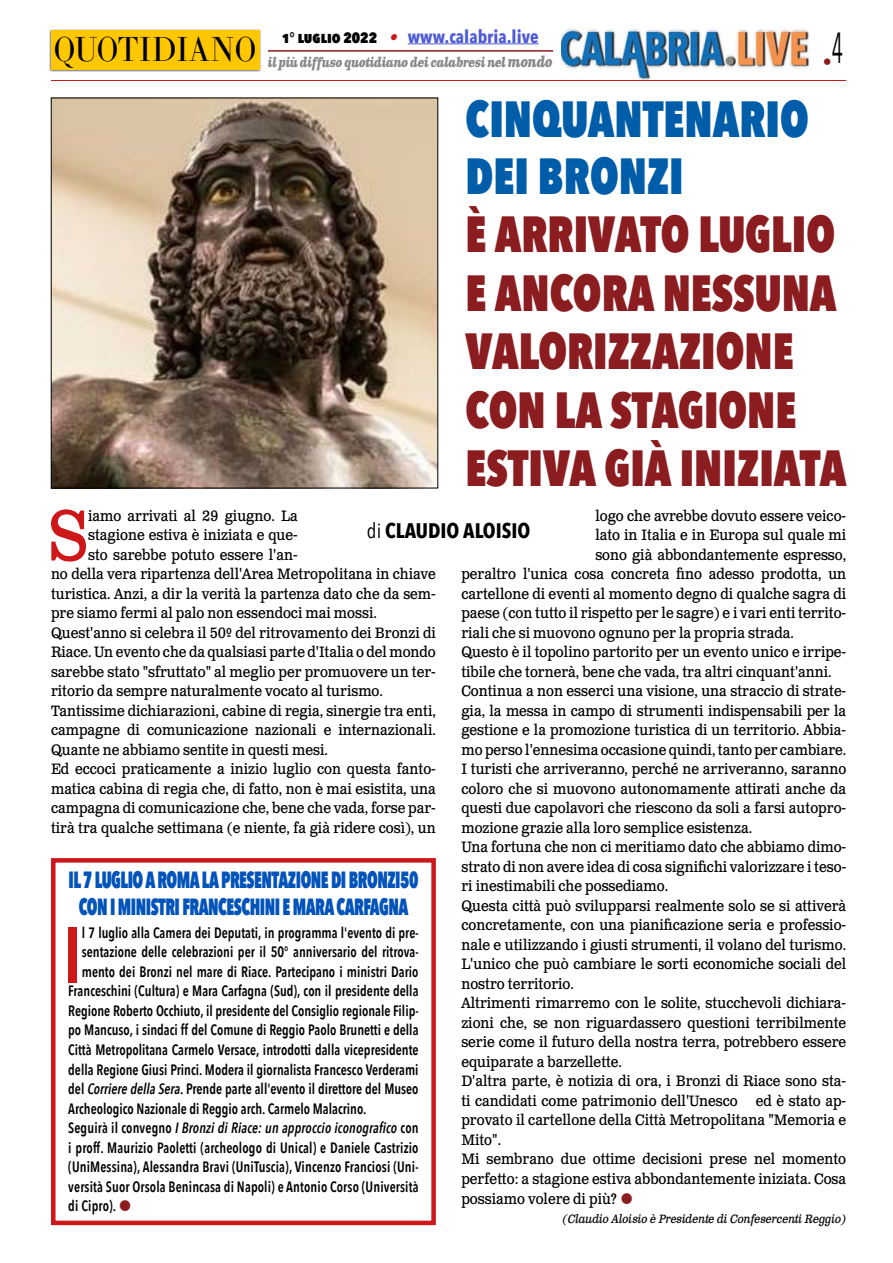
<style>
.page{position:relative;width:893px;height:1263px;background:#fff}
.page>*{position:absolute;margin:0;border:0;box-sizing:border-box;transform-origin:0 0}
.t1{font:600 78.6px "Avenir Next Condensed";color:#cd1719;scale:.9 1}
.t2{font:71.25px "Clarendon Text Pro";color:#cd1719;scale:.9 1}
.t3{font:800 50.7px/58.5px "Avenir Next Condensed";color:#8b1c1f;scale:.88 1}
.t4{font:800 50.7px/57px "Avenir Next Condensed";color:#005da9;scale:.88 1}
.t5{font:34.2px "LTC Bodoni 175 Pro";color:#000;scale:.88 1}
.t6{font:800 23.4px/27px "Avenir Next Condensed";letter-spacing:-.03em;color:#0253ba;text-align:center;scale:.72 1}
.t7{font:700 21px "Avenir Next Condensed";color:#000}
.t8{font:700 18px "Avenir Next Condensed";color:#4f5cd6}
.t9{font:18px "Avenir Next Condensed";color:#8b1c1f}
.t10{font:15px "Clarendon Text Pro";color:#000;scale:.9 1}
.t11{font:600 15px "Avenir Next Condensed";color:#000;scale:.9 1}
.t12{font:italic 600 15px "Avenir Next Condensed";letter-spacing:.01em;color:#000;scale:.9 1}
.t13{font:italic 700 13.5px "Clarendon Text Pro";letter-spacing:-.05em;color:#878787;scale:.79 1}
.t14{font:italic 12px "Clarendon Text Pro";letter-spacing:-.015em;color:#000;scale:.9 1}
.s1{font-weight:800;font-size:15px;color:#000}
.s2{font-family:"Clarendon Text Pro";font-style:italic;font-size:16.5px;color:#ca181a}
.s3{font-size:15px}
.s4{font-weight:400}
.s5{font-style:italic}
.s6{font-style:normal}
</style>
<div class="page">
<img style="left:561px;top:29px;width:249px;height:51px">
<hr style="left:51px;top:80px;width:795px;height:1px;background:#cd1719">
<div style="left:49px;top:29px;width:212px;height:43px;background:#000;opacity:.75"></div>
<div style="left:51px;top:31px;width:208px;height:39px;background:#fec700"></div>
<hr style="left:408px;top:43px;width:131px;height:1px;background:#4f5cd6">
<hr style="left:268px;top:50px;width:285px;height:2px;background:#8b1c1f">
<img style="left:53px;top:100px;width:383px;height:386px">
<div style="left:51px;top:858px;width:385px;height:367px;border:4px solid #cd1719"></div>
<h3 class="t5" style="left:54px;top:27px;width:232px">QUOTIDIANO</h3>
<p class="t8" style="left:282px;top:25px;width:258px"><span class="s1">1° luglio 2022</span> <span class="s2">•</span> www.calabria.live</p>
<p class="t13" style="left:268px;top:53px;width:362px">il più diffuso quotidiano dei calabresi nel <span class="s3">mondo</span></p>
<p class="t9" style="left:823px;top:46px;width:22px">•<sup>4</sup></p>
<h3 class="t4" style="left:466px;top:90px;width:391px">CINQUANTENARIO<br>DEI BRONZI</h3>
<h3 class="t3" style="left:466px;top:205px;width:434px">È ARRIVATO LUGLIO<br>E ANCORA NESSUNA<br>VALORIZZAZIONE<br>CON LA STAGIONE<br>ESTIVA GIÀ INIZIATA</h3>
<h3 class="t7" style="left:367px;top:518px;width:165px"><span class="s4">di</span> CLAUDIO ALOISIO</h3>
<h2 class="t2" style="left:49px;top:492px;width:45px">S</h2>
<p class="t10" style="left:88px;top:507px;width:234px">iamo arrivati al 29 giugno. La</p>
<p class="t10" style="left:595px;top:507px;width:280px">logo che avrebbe dovuto essere veico-</p>
<p class="t10" style="left:595px;top:526px;width:280px">lato in Italia e in Europa sul quale mi</p>
<p class="t10" style="left:595px;top:546px;width:280px">sono già abbondantemente espresso,</p>
<p class="t10" style="left:461px;top:565px;width:429px">peraltro l'unica cosa concreta fino adesso prodotta, un</p>
<p class="t10" style="left:461px;top:585px;width:429px">cartellone di eventi al momento degno di qualche sagra di</p>
<p class="t10" style="left:461px;top:604px;width:429px">paese (con tutto il rispetto per le sagre) e i vari enti territo-</p>
<p class="t10" style="left:461px;top:624px;width:371px">riali che si muovono ognuno per la propria strada.</p>
<p class="t10" style="left:461px;top:643px;width:429px">Questo è il topolino partorito per un evento unico e irripe-</p>
<p class="t10" style="left:461px;top:663px;width:413px">tibile che tornerà, bene che vada, tra altri cinquant'anni.</p>
<p class="t10" style="left:461px;top:682px;width:429px">Continua a non esserci una visione, una straccio di strate-</p>
<p class="t10" style="left:461px;top:702px;width:429px">gia, la messa in campo di strumenti indispensabili per la</p>
<p class="t10" style="left:461px;top:721px;width:429px">gestione e la promozione turistica di un territorio. Abbia-</p>
<p class="t10" style="left:461px;top:741px;width:429px">mo perso l'ennesima occasione quindi, tanto per cambiare.</p>
<p class="t10" style="left:461px;top:760px;width:429px">I turisti che arriveranno, perché ne arriveranno, saranno</p>
<p class="t10" style="left:461px;top:780px;width:429px">coloro che si muovono autonomamente attirati anche da</p>
<p class="t10" style="left:461px;top:799px;width:429px">questi due capolavori che riescono da soli a farsi autopro-</p>
<p class="t10" style="left:461px;top:819px;width:325px">mozione grazie alla loro semplice esistenza.</p>
<p class="t10" style="left:461px;top:838px;width:429px">Una fortuna che non ci meritiamo dato che abbiamo dimo-</p>
<p class="t10" style="left:461px;top:858px;width:429px">strato di non avere idea di cosa significhi valorizzare i teso-</p>
<p class="t10" style="left:461px;top:877px;width:231px">ri inestimabili che possediamo.</p>
<p class="t10" style="left:461px;top:897px;width:429px">Questa città può svilupparsi realmente solo se si attiverà</p>
<p class="t10" style="left:461px;top:916px;width:429px">concretamente, con una pianificazione seria e professio-</p>
<p class="t10" style="left:461px;top:936px;width:429px">nale e utilizzando i giusti strumenti, il volano del turismo.</p>
<p class="t10" style="left:461px;top:955px;width:429px">L'unico che può cambiare le sorti economiche sociali del</p>
<p class="t10" style="left:461px;top:975px;width:124px">nostro territorio.￼</p>
<p class="t10" style="left:461px;top:994px;width:429px">Altrimenti rimarremo con le solite, stucchevoli dichiara-</p>
<p class="t10" style="left:461px;top:1014px;width:429px">zioni che, se non riguardassero questioni terribilmente</p>
<p class="t10" style="left:461px;top:1033px;width:429px">serie come il futuro della nostra terra, potrebbero essere</p>
<p class="t10" style="left:461px;top:1053px;width:177px">equiparate a barzellette.￼￼</p>
<p class="t10" style="left:461px;top:1072px;width:429px">D'altra parte, è notizia di ora, i Bronzi di Riace sono sta-</p>
<p class="t10" style="left:461px;top:1092px;width:429px">ti candidati come patrimonio dell'Unesco ed è stato ap-</p>
<p class="t10" style="left:461px;top:1111px;width:429px">provato il cartellone della Città Metropolitana "Memoria e</p>
<p class="t10" style="left:461px;top:1131px;width:46px">Mito".</p>
<p class="t10" style="left:461px;top:1150px;width:429px">Mi sembrano due ottime decisioni prese nel momento</p>
<p class="t10" style="left:461px;top:1170px;width:429px">perfetto: a stagione estiva abbondantemente iniziata. Cosa</p>
<p class="t10" style="left:461px;top:1189px;width:175px">possiamo volere di più?</p>
<p class="t14" style="left:563px;top:1211px;width:316px">(Claudio Aloisio è Presidente di Confesercenti Reggio)</p>
<p class="t10" style="left:88px;top:526px;width:234px">stagione estiva è iniziata e que-</p>
<p class="t10" style="left:88px;top:546px;width:234px">sto sarebbe potuto essere l'an-</p>
<p class="t10" style="left:51px;top:565px;width:429px">no della vera ripartenza dell'Area Metropolitana in chiave</p>
<p class="t10" style="left:51px;top:585px;width:429px">turistica. Anzi, a dir la verità la partenza dato che da sem-</p>
<p class="t10" style="left:51px;top:604px;width:363px">pre siamo fermi al palo non essendoci mai mossi.</p>
<p class="t10" style="left:51px;top:624px;width:429px">Quest'anno si celebra il 50º del ritrovamento dei Bronzi di</p>
<p class="t10" style="left:51px;top:643px;width:429px">Riace. Un evento che da qualsiasi parte d'Italia o del mondo</p>
<p class="t10" style="left:51px;top:663px;width:429px">sarebbe stato "sfruttato" al meglio per promuovere un ter-</p>
<p class="t10" style="left:51px;top:682px;width:370px">ritorio da sempre naturalmente vocato al turismo.</p>
<p class="t10" style="left:51px;top:702px;width:429px">Tantissime dichiarazioni, cabine di regia, sinergie tra enti,</p>
<p class="t10" style="left:51px;top:721px;width:429px">campagne di comunicazione nazionali e internazionali.</p>
<p class="t10" style="left:51px;top:741px;width:309px">Quante ne abbiamo sentite in questi mesi.</p>
<p class="t10" style="left:51px;top:760px;width:429px">Ed eccoci praticamente a inizio luglio con questa fanto-</p>
<p class="t10" style="left:51px;top:780px;width:429px">matica cabina di regia che, di fatto, non è mai esistita, una</p>
<p class="t10" style="left:51px;top:799px;width:429px">campagna di comunicazione che, bene che vada, forse par-</p>
<p class="t10" style="left:51px;top:819px;width:429px">tirà tra qualche settimana (e niente, fa già ridere così), un</p>
<h3 class="t6" style="left:68px;top:866px;width:488px">IL 7 LUGLIO A ROMA LA PRESENTAZIONE DI BRONZI50<br>CON I MINISTRI FRANCESCHINI E MARA CARFAGNA</h3>
<h1 class="t1" style="left:63px;top:887px;width:22px">I</h1>
<p class="t11" style="left:82px;top:920px;width:376px">l 7 luglio alla Camera dei Deputati, in programma l'evento di pre-</p>
<p class="t11" style="left:82px;top:939px;width:376px">sentazione delle celebrazioni per il 50° anniversario del ritrova-</p>
<p class="t11" style="left:82px;top:959px;width:376px">mento dei Bronzi nel mare di Riace. Partecipano i ministri Dario</p>
<p class="t11" style="left:68px;top:978px;width:391px">Franceschini (Cultura) e Mara Carfagna (Sud), con il presidente della</p>
<p class="t11" style="left:68px;top:998px;width:391px">Regione Roberto Occhiuto, il presidente del Consiglio regionale Filip-</p>
<p class="t11" style="left:68px;top:1017px;width:391px">po Mancuso, i sindaci ff del Comune di Reggio Paolo Brunetti e della</p>
<p class="t11" style="left:68px;top:1037px;width:391px">Città Metropolitana Carmelo Versace, introdotti dalla vicepresidente</p>
<p class="t11" style="left:68px;top:1056px;width:391px">della Regione Giusi Princi. Modera il giornalista Francesco Verderami</p>
<p class="t11" style="left:68px;top:1076px;width:391px">del <span class="s5">Corriere della Sera</span>. Prende parte all'evento il direttore del Museo</p>
<p class="t11" style="left:68px;top:1095px;width:333px">Archeologico Nazionale di Reggio arch. Carmelo Malacrino.</p>
<p class="t12" style="left:68px;top:1119px;width:391px"><span class="s6">Seguirà il convegno</span> I Bronzi di Riace: un approccio iconografico <span class="s6">con</span></p>
<p class="t11" style="left:68px;top:1134px;width:391px">i proff. Maurizio Paoletti (archeologo di Unical) e Daniele Castrizio</p>
<p class="t11" style="left:68px;top:1154px;width:391px">(UniMessina), Alessandra Bravi (UniTuscia), Vincenzo Franciosi (Uni-</p>
<p class="t11" style="left:68px;top:1173px;width:391px">versità Suor Orsola Benincasa di Napoli) e Antonio Corso (Università</p>
<p class="t11" style="left:68px;top:1193px;width:55px">di Cipro).</p>
</div>
